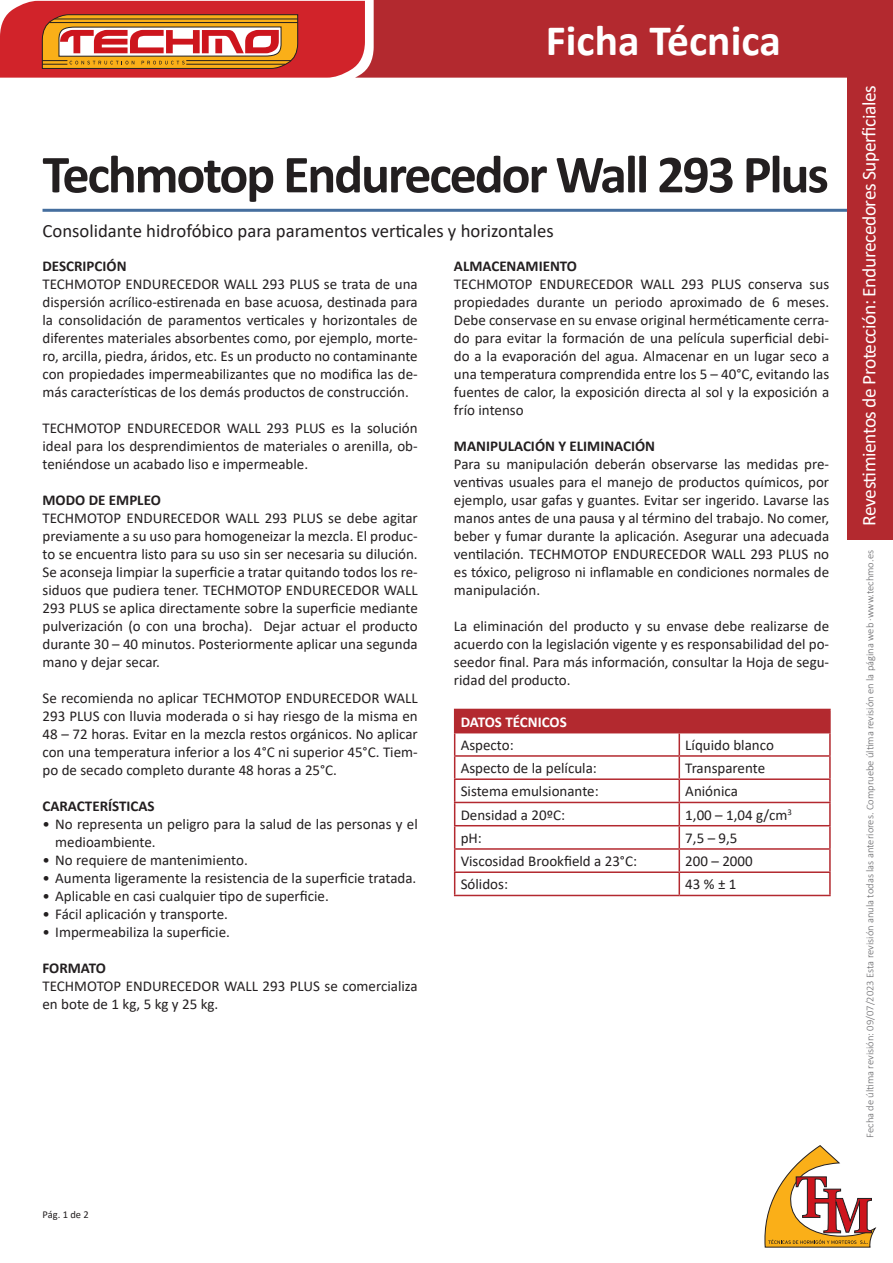
<style>
.page{position:relative;width:893px;height:1263px;background:#fff}
.page>*{position:absolute;margin:0;border:0;box-sizing:border-box;transform-origin:0 0}
.t1{font:700 54px "Calibri";letter-spacing:-.04em;color:#231f20}
.t2{font:700 43.5px "Calibri";color:#fff}
.t3{font:19.5px "Calibri";letter-spacing:-.025em;color:#fff}
.t4{font:18.75px "Calibri";color:#231f20}
.general{font:15px/18px "Calibri";color:#231f20;text-align:justify}
.ladillo{font:700 15px "Calibri";color:#231f20}
.general-2{font:700 15px "Calibri";color:#fff}
.t5{font:300 10.5px "Calibri";color:#67676a}
.general-3{font:10.5px "Calibri";color:#231f20}
</style>
<div class="page">
<hr style="left:43px;top:209px;width:807px;height:3px;background:#456e9e">
<div style="left:848px;top:74px;width:45px;height:466px;background:#b3292f"></div>
<svg style="left:0;top:0;width:893px;height:78px;background:#c14039"></svg>
<hr style="left:186px;top:64px;width:99px;height:1px;background:#231f20">
<svg style="left:764px;top:1145px;width:113px;height:103px"></svg>
<div style="left:455px;top:709px;width:375px;height:24px;background:#b3292f"></div>
<hr style="left:454px;top:709px;width:225px;height:1px;background:#b3292f">
<hr style="left:679px;top:709px;width:152px;height:1px;background:#b3292f">
<hr style="left:829px;top:710px;width:2px;height:22px;background:#b3292f">
<hr style="left:679px;top:732px;width:152px;height:1px;background:#b3292f">
<hr style="left:829px;top:733px;width:2px;height:22px;background:#b3292f">
<hr style="left:454px;top:755px;width:225px;height:2px;background:#b3292f">
<hr style="left:679px;top:755px;width:152px;height:2px;background:#b3292f">
<hr style="left:829px;top:757px;width:2px;height:21px;background:#b3292f">
<hr style="left:454px;top:778px;width:225px;height:2px;background:#b3292f">
<hr style="left:679px;top:778px;width:152px;height:2px;background:#b3292f">
<hr style="left:829px;top:780px;width:2px;height:22px;background:#b3292f">
<hr style="left:454px;top:802px;width:225px;height:1px;background:#b3292f">
<hr style="left:679px;top:802px;width:152px;height:1px;background:#b3292f">
<hr style="left:829px;top:803px;width:2px;height:22px;background:#b3292f">
<hr style="left:454px;top:825px;width:225px;height:1px;background:#b3292f">
<hr style="left:679px;top:825px;width:152px;height:1px;background:#b3292f">
<hr style="left:829px;top:826px;width:2px;height:22px;background:#b3292f">
<hr style="left:454px;top:848px;width:225px;height:2px;background:#b3292f">
<hr style="left:679px;top:848px;width:152px;height:2px;background:#b3292f">
<hr style="left:829px;top:850px;width:2px;height:21px;background:#b3292f">
<hr style="left:454px;top:871px;width:225px;height:2px;background:#b3292f">
<svg style="left:454px;top:710px;width:1px;height:185px"></svg>
<hr style="left:679px;top:871px;width:152px;height:2px;background:#b3292f">
<svg style="left:679px;top:733px;width:1px;height:162px"></svg>
<hr style="left:829px;top:873px;width:2px;height:22px;background:#b3292f">
<hr style="left:454px;top:895px;width:225px;height:1px;background:#b3292f">
<hr style="left:679px;top:895px;width:152px;height:1px;background:#b3292f">
<h2 class="t2" style="left:546px;top:10px;width:236px">Ficha Técnica</h2>
<h1 class="t1" style="left:43px;top:136px;width:788px">Techmotop Endurecedor Wall 293 Plus</h1>
<p class="t4" style="left:43px;top:218px;width:513px">Consolidante hidrofóbico para paramentos verticales y horizontales</p>
<p class="ladillo" style="left:43px;top:255px;width:86px">DESCRIPCIÓN</p>
<p class="general" style="left:43px;top:274px;width:377px">TECHMOTOP ENDURECEDOR WALL 293 PLUS se trata de una dispersión acrílico-estirenada en base acuosa, destinada para la consolidación de paramentos verticales y horizontales de diferentes materiales absorbentes como, por ejemplo, morte&shy;ro, arcilla, piedra, áridos, etc. Es un producto no contaminante con propiedades impermeabilizantes que no modifica las de&shy;más características de los demás productos de construcción.</p>
<p class="general" style="left:43px;top:418px;width:377px">TECHMOTOP ENDURECEDOR WALL 293 PLUS es la solución ideal para los desprendimientos de materiales o arenilla, ob&shy;teniéndose un acabado liso e impermeable.</p>
<p class="ladillo" style="left:43px;top:489px;width:120px">MODO DE EMPLEO</p>
<p class="general" style="left:43px;top:508px;width:377px">TECHMOTOP ENDURECEDOR WALL 293 PLUS se debe agitar previamente a su uso para homogeneizar la mezcla. El produc&shy;to se encuentra listo para su uso sin ser necesaria su dilución.<br>Se aconseja limpiar la superficie a tratar quitando todos los re&shy;siduos que pudiera tener. TECHMOTOP ENDURECEDOR WALL 293 PLUS se aplica directamente sobre la superficie mediante pulverización (o con una brocha). Dejar actuar el producto durante 30 – 40 minutos. Posteriormente aplicar una segunda mano y dejar secar.</p>
<p class="general" style="left:43px;top:688px;width:377px">Se recomienda no aplicar TECHMOTOP ENDURECEDOR WALL 293 PLUS con lluvia moderada o si hay riesgo de la misma en 48 – 72 horas. Evitar en la mezcla restos orgánicos. No aplicar con una temperatura inferior a los 4°C ni superior 45°C. Tiem&shy;po de secado completo durante 48 horas a 25°C.</p>
<p class="ladillo" style="left:43px;top:795px;width:114px">CARACTERÍSTICAS</p>
<p class="general" style="left:55px;top:814px;width:364px;text-indent:-13px">• No representa un peligro para la salud de las personas y el medioambiente.</p>
<p class="general" style="left:43px;top:850px;width:207px">• No requiere de mantenimiento.</p>
<p class="general" style="left:43px;top:868px;width:375px">• Aumenta ligeramente la resistencia de la superficie tratada.</p>
<p class="general" style="left:43px;top:886px;width:288px">• Aplicable en casi cualquier tipo de superficie.</p>
<p class="general" style="left:43px;top:904px;width:187px">• Fácil aplicación y transporte.</p>
<p class="general" style="left:43px;top:922px;width:189px">• Impermeabiliza la superficie.</p>
<p class="ladillo" style="left:43px;top:957px;width:65px">FORMATO</p>
<p class="general" style="left:43px;top:976px;width:377px">TECHMOTOP ENDURECEDOR WALL 293 PLUS se comercializa en bote de 1 kg, 5 kg y 25 kg.</p>
<p class="ladillo" style="left:454px;top:255px;width:125px">ALMACENAMIENTO</p>
<p class="general" style="left:454px;top:274px;width:377px">TECHMOTOP ENDURECEDOR WALL 293 PLUS conserva sus propiedades durante un periodo aproximado de 6 meses.<br>Debe conservase en su envase original herméticamente cerra&shy;do para evitar la formación de una película superficial debi&shy;do a la evaporación del agua. Almacenar en un lugar seco a una temperatura comprendida entre los 5 – 40°C, evitando las fuentes de calor, la exposición directa al sol y la exposición a frío intenso</p>
<p class="ladillo" style="left:454px;top:435px;width:203px">MANIPULACIÓN Y ELIMINACIÓN</p>
<p class="general" style="left:454px;top:454px;width:377px">Para su manipulación deberán observarse las medidas pre&shy;ventivas usuales para el manejo de productos químicos, por ejemplo, usar gafas y guantes. Evitar ser ingerido. Lavarse las manos antes de una pausa y al término del trabajo. No comer, beber y fumar durante la aplicación. Asegurar una adecuada ventilación. TECHMOTOP ENDURECEDOR WALL 293 PLUS no es tóxico, peligroso ni inflamable en condiciones normales de manipulación.</p>
<p class="general" style="left:454px;top:616px;width:377px">La eliminación del producto y su envase debe realizarse de acuerdo con la legislación vigente y es responsabilidad del po&shy;seedor final. Para más información, consultar la Hoja de segu&shy;ridad del producto.</p>
<p class="general-2" style="left:461px;top:711px;width:108px">DATOS TÉCNICOS</p>
<p class="general" style="left:461px;top:736px;width:55px">Aspecto:</p>
<p class="general" style="left:685px;top:736px;width:90px">Líquido blanco</p>
<p class="general" style="left:461px;top:759px;width:138px">Aspecto de la película:</p>
<p class="general" style="left:685px;top:759px;width:81px">Transparente</p>
<p class="general" style="left:461px;top:782px;width:140px">Sistema emulsionante:</p>
<p class="general" style="left:685px;top:782px;width:54px">Aniónica</p>
<p class="general" style="left:461px;top:805px;width:106px">Densidad a 20ºC:</p>
<p class="general" style="left:685px;top:805px;width:108px">1,00 – 1,04 g/cm<sup>3</sup></p>
<p class="general" style="left:461px;top:829px;width:23px">pH:</p>
<p class="general" style="left:685px;top:829px;width:54px">7,5 – 9,5</p>
<p class="general" style="left:461px;top:852px;width:178px">Viscosidad Brookfield a 23°C:</p>
<p class="general" style="left:685px;top:852px;width:69px">200 – 2000</p>
<p class="general" style="left:461px;top:875px;width:49px">Sólidos:</p>
<p class="general" style="left:685px;top:875px;width:53px">43 % ± 1</p>
<p class="general-3" style="left:43px;top:1207px;width:48px">Pág. 1 de 2</p>
<h3 class="t3" style="left:856px;top:526px;width:442px;rotate:-90deg">Revestimientos de Protección: Endurecedores Superficiales</h3>
<p class="t5" style="left:863px;top:1138px;width:589px;rotate:-90deg">Fecha de última revisión: 09/07/2023 Esta revisión anula todas las anteriores. Compruebe última revisión en la página web ·www.techmo.es</p>
</div>
